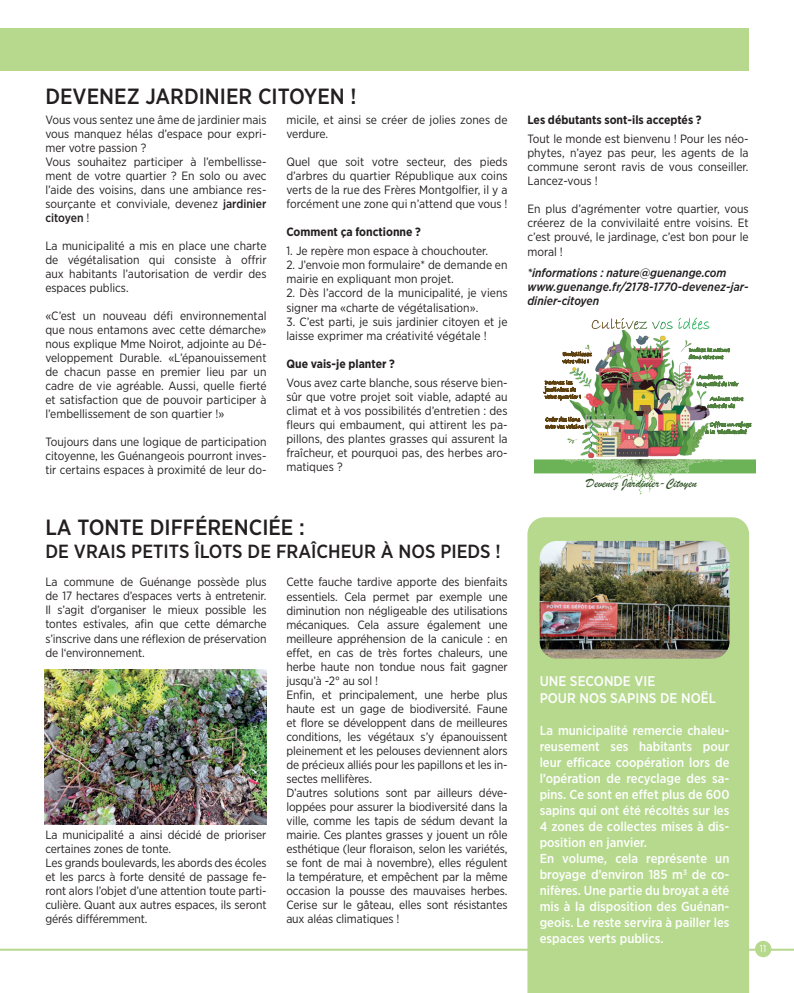
<style>
.page{position:relative;width:794px;height:993px;background:#fff}
.page>*{position:absolute;margin:0;border:0;box-sizing:border-box;transform-origin:0 0}
.t1{font:500 22px "Gotham Narrow";color:#231f20}
.t2{font:500 19px "Gotham Narrow";color:#231f20}
.t3{font:500 14px/16.8px "Gotham Narrow";color:#fff}
.t4{font:500 13px/16px "Gotham Narrow";color:#fff}
.t5{font:12.9px "Brush Script";color:#305427}
.t6{font:12px/14px "Gotham Narrow";letter-spacing:-.01em;color:#231f20;text-align:justify}
.t7{font:italic 500 12px/14px "Gotham Narrow";color:#231f20}
.t8{font:700 12px "Gotham Narrow";color:#231f20}
.t9{font:10px "Gotham Narrow";color:#fff}
.t10{font:5.9px/7.1px "Bradley Hand ITC";color:#51823f}
.t11{font:5.9px/7.1px "Bradley Hand ITC";color:#5e4111}
.s1{font-weight:500}
</style>
<div class="page">
<hr style="left:0;top:948px;width:794px;height:2px;background:#b6d98e">
<div style="left:0;top:28px;width:748px;height:43px;background:#b6d98e"></div>
<img style="left:45px;top:669px;width:221px;height:154px">
<div style="left:755px;top:940px;width:16px;height:16px;background:#b6d98e;border-radius:50%"></div>
<div style="left:527px;top:517px;width:222px;height:475px;background:#b6d98e"></div>
<img style="left:540px;top:540px;width:189px;height:118px">
<img style="left:591px;top:318px;width:30px;height:8px">
<svg style="left:621px;top:317px;width:76px;height:12px"></svg>
<img style="left:567px;top:331px;width:125px;height:126px">
<div style="left:534px;top:459px;width:221px;height:14px;background:#6cb256"></div>
<img style="left:566px;top:459px;width:158px;height:35px">
<img style="left:582px;top:476px;width:121px;height:14px">
<img style="left:567px;top:379px;width:22px;height:25px">
<img style="left:685px;top:346px;width:70px;height:115px">
<img style="left:567px;top:348px;width:25px;height:14px">
<img style="left:567px;top:416px;width:30px;height:21px">
<hr style="left:636px;top:400px;width:16px;height:4px;background:#eaca27">
<h1 class="t1" style="left:45px;top:82px;width:313px">DEVENEZ JARDINIER CITOYEN !</h1>
<p class="t6" style="left:45px;top:112px;width:223px;text-align:left">Vous vous sentez une âme de jardinier mais vous manquez hélas d’espace pour expri&shy;mer votre passion ?<br>Vous souhaitez participer à l’embellisse&shy;ment de votre quartier ? En solo ou avec l’aide des voisins, dans une ambiance res&shy;sourçante et conviviale, devenez <span class="s1">jardinier citoyen</span> !</p>
<p class="t6" style="left:45px;top:238px;width:223px">La municipalité a mis en place une charte de végétalisation qui consiste à offrir aux habitants l’autorisation de verdir des espaces publics.</p>
<p class="t6" style="left:45px;top:308px;width:223px">«C’est un nouveau défi environnemental que nous entamons avec cette démarche» nous explique Mme Noirot, adjointe au Dé&shy;veloppement Durable. «L’épanouissement de chacun passe en premier lieu par un cadre de vie agréable. Aussi, quelle fierté et satisfaction que de pouvoir participer à l’embellissement de son quartier !»</p>
<p class="t6" style="left:45px;top:434px;width:223px">Toujours dans une logique de participation citoyenne, les Guénangeois pourront inves&shy;tir certains espaces à proximité de leur do-</p>
<p class="t6" style="left:286px;top:112px;width:223px">micile, et ainsi se créer de jolies zones de verdure.</p>
<p class="t6" style="left:286px;top:154px;width:223px">Quel que soit votre secteur, des pieds d’arbres du quartier République aux coins verts de la rue des Frères Montgolfier, il y a forcément une zone qui n’attend que vous !</p>
<p class="t8" style="left:286px;top:224px;width:136px">Comment ça fonctionne ?</p>
<p class="t6" style="left:286px;top:244px;width:203px">1. Je repère mon espace à chouchouter.</p>
<p class="t6" style="left:286px;top:258px;width:223px">2. J’envoie mon formulaire* de demande en mairie en expliquant mon projet.</p>
<p class="t6" style="left:286px;top:286px;width:223px">2. Dès l’accord de la municipalité, je viens signer ma «charte de végétalisation».</p>
<p class="t6" style="left:286px;top:314px;width:223px">3. C’est parti, je suis jardinier citoyen et je laisse exprimer ma créativité végétale !</p>
<p class="t8" style="left:286px;top:355px;width:110px">Que vais-je planter ?</p>
<p class="t6" style="left:286px;top:375px;width:223px">Vous avez carte blanche, sous réserve bien&shy;sûr que votre projet soit viable, adapté au climat et à vos possibilités d’entretien : des fleurs qui embaument, qui attirent les pa&shy;pillons, des plantes grasses qui assurent la fraîcheur, et pourquoi pas, des herbes aro&shy;matiques ?</p>
<h1 class="t1" style="left:45px;top:513px;width:261px">LA TONTE DIFFÉRENCIÉE :</h1>
<h2 class="t2" style="left:45px;top:538px;width:457px">DE VRAIS PETITS ÎLOTS DE FRAÎCHEUR À NOS PIEDS !</h2>
<p class="t6" style="left:45px;top:574px;width:223px">La commune de Guénange possède plus de 17 hectares d’espaces verts à entretenir.<br>Il s’agit d’organiser le mieux possible les tontes estivales, afin que cette démarche s’inscrive dans une réflexion de préservation de l‘environnement.</p>
<p class="t6" style="left:45px;top:826px;width:223px;text-align:left">La municipalité a ainsi décidé de prioriser certaines zones de tonte.<br>Les grands boulevards, les abords des écoles et les parcs à forte densité de passage fe&shy;ront alors l’objet d’une attention toute parti&shy;culière. Quant aux autres espaces, ils seront gérés différemment.</p>
<p class="t6" style="left:286px;top:575px;width:223px;text-align:left">Cette fauche tardive apporte des bienfaits essentiels. Cela permet par exemple une diminution non négligeable des utilisations mécaniques. Cela assure également une meilleure appréhension de la canicule : en effet, en cas de très fortes chaleurs, une herbe haute non tondue nous fait gagner jusqu’à -2° au sol !<br>Enfin, et principalement, une herbe plus haute est un gage de biodiversité. Faune et flore se développent dans de meilleures conditions, les végétaux s’y épanouissent pleinement et les pelouses deviennent alors de précieux alliés pour les papillons et les in&shy;sectes mellifères.<br>D’autres solutions sont par ailleurs déve&shy;loppées pour assurer la biodiversité dans la ville, comme les tapis de sédum devant la mairie. Ces plantes grasses y jouent un rôle esthétique (leur floraison, selon les variétés, se font de mai à novembre), elles régulent la température, et empêchent par la même occasion la pousse des mauvaises herbes.<br>Cerise sur le gâteau, elles sont résistantes aux aléas climatiques !</p>
<p class="t8" style="left:527px;top:112px;width:176px">Les débutants sont-ils acceptés ?</p>
<p class="t6" style="left:527px;top:132px;width:223px">Tout le monde est bienvenu ! Pour les néo&shy;phytes, n’ayez pas peur, les agents de la commune seront ravis de vous conseiller.<br>Lancez-vous !</p>
<p class="t6" style="left:527px;top:202px;width:223px">En plus d’agrémenter votre quartier, vous créerez de la convivilaité entre voisins. Et c’est prouvé, le jardinage, c’est bon pour le moral !</p>
<p class="t7" style="left:527px;top:265px;width:223px">*informations : nature@guenange.com www.guenange.fr/2178-1770-devenez-jar&shy;dinier-citoyen</p>
<p class="t11" style="left:562px;top:350px;width:31px">Embellissez votre ville !</p>
<p class="t11" style="left:545px;top:379px;width:38px">Devenez les jardiniers de votre quartier !</p>
<p class="t11" style="left:545px;top:416px;width:43px">Créer des liens avec vos voisins !</p>
<p class="t10" style="left:689px;top:346px;width:42px">Invitez la nature dans votre rue</p>
<p class="t10" style="left:696px;top:373px;width:43px">Améliorez<br>la qualité de l’air</p>
<p class="t10" style="left:707px;top:395px;width:37px;text-indent:3px">Animez votre cadre de vie</p>
<p class="t10" style="left:705px;top:420px;width:47px;line-height:7.4px;text-indent:4px">Offrez un refuge à la Biodiversité</p>
<p class="t5" style="left:586px;top:475px;width:112px">Devenez Jardinier-Citoyen</p>
<p class="t3" style="left:540px;top:672px;width:178px">UNE SECONDE VIE<br>POUR NOS SAPINS DE NOËL</p>
<p class="t4" style="left:539px;top:722px;width:191px">La municipalité remercie chaleu&shy;reusement ses habitants pour leur efficace coopération lors de l’opération de recyclage des sa&shy;pins. Ce sont en effet plus de 600 sapins qui ont été récoltés sur les<br>4 zones de collectes mises à dis&shy;position en janvier.<br>En volume, cela représente un broyage d’environ 185 m<sup>3</sup> de co&shy;nifères. Une partie du broyat a été mis à la disposition des Guénan&shy;geois. Le reste servira à pailler les espaces verts publics.</p>
<p class="t9" style="left:760px;top:942px;width:8px">11</p>
</div>
